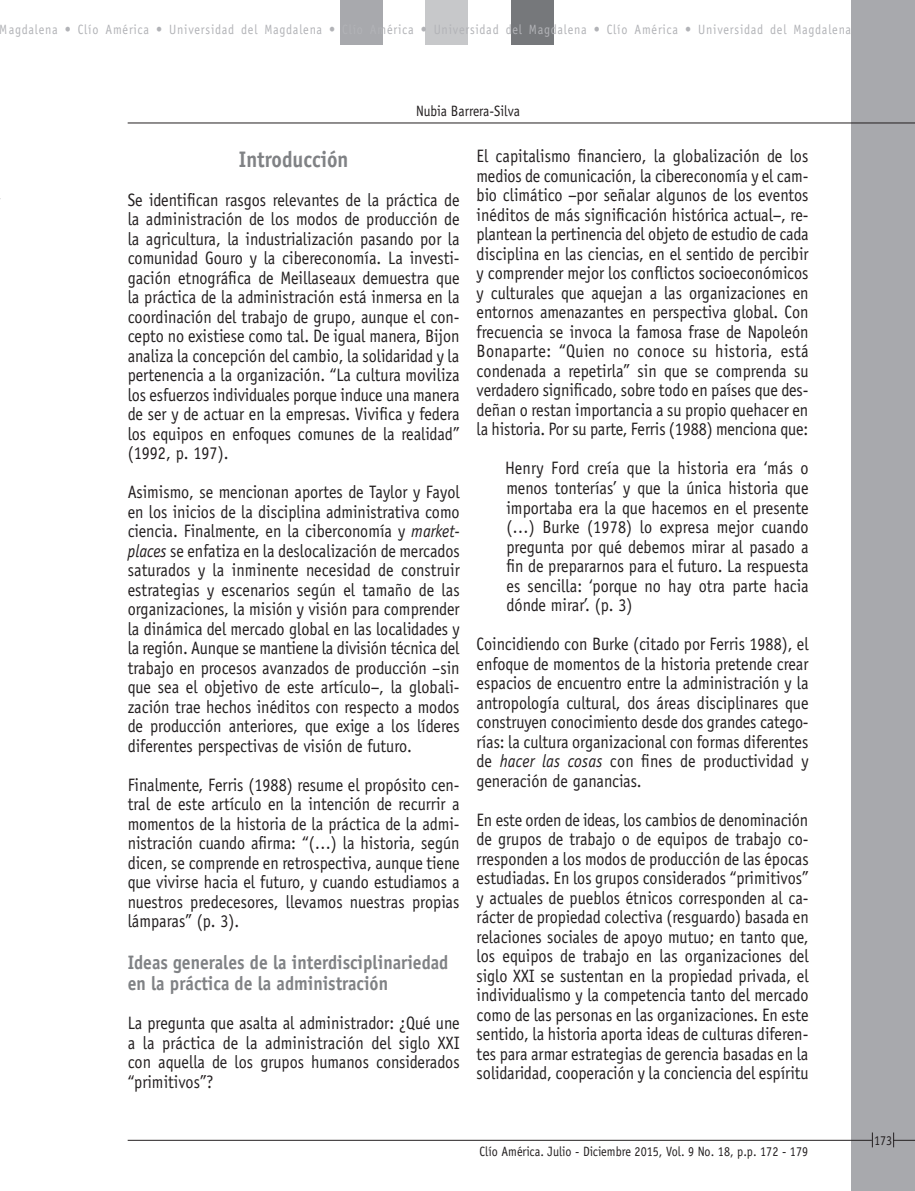
<style>
.page{position:relative;width:915px;height:1191px;background:#fff}
.page>*{position:absolute;margin:0;border:0;box-sizing:border-box;transform-origin:0 0}
.t1{font:700 22.5px "Officina Sans";color:#808285;scale:.9 1}
.t2{font:700 19.5px/21px "Officina Sans";color:#808285;scale:.9 1}
.t3{font:18px/19.5px "Officina Sans";color:#231f20;text-align:justify;scale:.9 1}
.t4{font:15px "Officina Sans";color:#231f20;scale:.9 1}
.t5{font:13.5px "Officina Sans";letter-spacing:.065em;color:#b2b3b7;scale:.9 1}
.t6{font:13.5px "Officina Sans";color:#231f20;scale:.9 1}
.s1{font-style:italic}
</style>
<div class="page">
<div style="left:850px;top:0;width:64px;height:1191px;background:#a8a9ad"></div>
<div style="left:510px;top:0;width:43px;height:44px;background:#76787b"></div>
<div style="left:340px;top:0;width:43px;height:44px;background:#a8a9ad"></div>
<div style="left:425px;top:0;width:43px;height:44px;background:#c7c8ca"></div>
<hr style="left:128px;top:1140px;width:743px;height:1px;background:#231f20">
<svg style="left:871px;top:1133px;width:1px;height:14px"></svg>
<svg style="left:893px;top:1132px;width:21px;height:15px"></svg>
<hr style="left:128px;top:123px;width:786px;height:1px;background:#231f20">
<p class="t5" style="left:0;top:21px;width:946px">Magdalena • Clío América • Universidad del Magdalena • Clío América • Universidad del Magdalena • Clío América • Universidad del Magdalena</p>
<p class="t4" style="left:416px;top:102px;width:117px">Nubia Barrera-Silva</p>
<p class="t1" style="left:239px;top:145px;width:123px">Introducción</p>
<p class="t3" style="left:128px;top:190px;width:370px">Se identifican rasgos relevantes de la práctica de la administración de los modos de producción de la agricultura, la industrialización pasando por la comunidad Gouro y la cibereconomía. La investi&shy;gación etnográfica de Meillaseaux demuestra que la práctica de la administración está inmersa en la coordinación del trabajo de grupo, aunque el con&shy;cepto no existiese como tal. De igual manera, Bijon analiza la concepción del cambio, la solidaridad y la pertenencia a la organización. “La cultura moviliza los esfuerzos individuales porque induce una manera de ser y de actuar en la empresas. Vivifica y federa los equipos en enfoques comunes de la realidad” (1992, p. 197).</p>
<p class="t3" style="left:128px;top:482px;width:370px">Asimismo, se mencionan aportes de Taylor y Fayol en los inicios de la disciplina administrativa como ciencia. Finalmente, en la ciberconomía y <span class="s1">market&shy;places</span> se enfatiza en la deslocalización de mercados saturados y la inminente necesidad de construir estrategias y escenarios según el tamaño de las organizaciones, la misión y visión para comprender la dinámica del mercado global en las localidades y la región. Aunque se mantiene la división técnica del trabajo en procesos avanzados de producción –sin que sea el objetivo de este artículo−, la globali&shy;zación trae hechos inéditos con respecto a modos de producción anteriores, que exige a los líderes diferentes perspectivas de visión de futuro.</p>
<p class="t3" style="left:128px;top:775px;width:370px">Finalmente, Ferris (1988) resume el propósito cen&shy;tral de este artículo en la intención de recurrir a momentos de la historia de la práctica de la admi&shy;nistración cuando afirma: “(…) la historia, según dicen, se comprende en retrospectiva, aunque tiene que vivirse hacia el futuro, y cuando estudiamos a nuestros predecesores, llevamos nuestras propias lámparas” (p. 3).</p>
<p class="t2" style="left:128px;top:952px;width:358px">Ideas generales de la interdisciplinariedad en la práctica de la administración</p>
<p class="t3" style="left:128px;top:1013px;width:370px">La pregunta que asalta al administrador: ¿Qué une a la práctica de la administración del siglo XXI con aquella de los grupos humanos considerados “primitivos”?</p>
<p class="t3" style="left:476px;top:146px;width:370px">El capitalismo financiero, la globalización de los medios de comunicación, la cibereconomía y el cam&shy;bio climático −por señalar algunos de los eventos inéditos de más significación histórica actual−, re&shy;plantean la pertinencia del objeto de estudio de cada disciplina en las ciencias, en el sentido de percibir y comprender mejor los conflictos socioeconómicos y culturales que aquejan a las organizaciones en entornos amenazantes en perspectiva global. Con frecuencia se invoca la famosa frase de Napoleón Bonaparte: “Quien no conoce su historia, está condenada a repetirla” sin que se comprenda su verdadero significado, sobre todo en países que des&shy;deñan o restan importancia a su propio quehacer en la historia. Por su parte, Ferris (1988) menciona que:</p>
<p class="t3" style="left:505px;top:459px;width:338px">Henry Ford creía que la historia era ‘más o menos tonterías’ y que la única historia que importaba era la que hacemos en el presente (…) Burke (1978) lo expresa mejor cuando pregunta por qué debemos mirar al pasado a fin de prepararnos para el futuro. La respuesta es sencilla: ‘porque no hay otra parte hacia dónde mirar’. (p. 3)</p>
<p class="t3" style="left:476px;top:634px;width:370px">Coincidiendo con Burke (citado por Ferris 1988), el enfoque de momentos de la historia pretende crear espacios de encuentro entre la administración y la antropología cultural, dos áreas disciplinares que construyen conocimiento desde dos grandes catego&shy;rías: la cultura organizacional con formas diferentes de <span class="s1">hacer las cosas</span> con fines de productividad y generación de ganancias.</p>
<p class="t3" style="left:476px;top:810px;width:370px">En este orden de ideas, los cambios de denominación de grupos de trabajo o de equipos de trabajo co&shy;rresponden a los modos de producción de las épocas estudiadas. En los grupos considerados “primitivos” y actuales de pueblos étnicos corresponden al ca&shy;rácter de propiedad colectiva (resguardo) basada en relaciones sociales de apoyo mutuo; en tanto que, los equipos de trabajo en las organizaciones del siglo XXI se sustentan en la propiedad privada, el individualismo y la competencia tanto del mercado como de las personas en las organizaciones. En este sentido, la historia aporta ideas de culturas diferen&shy;tes para armar estrategias de gerencia basadas en la solidaridad, cooperación y la conciencia del espíritu</p>
<p class="t6" style="left:479px;top:1144px;width:366px">Clío América. Julio - Diciembre 2015, Vol. 9 No. 18, p.p. 172 - 179</p>
<p class="t6" style="left:873px;top:1132px;width:22px">173</p>
</div>
